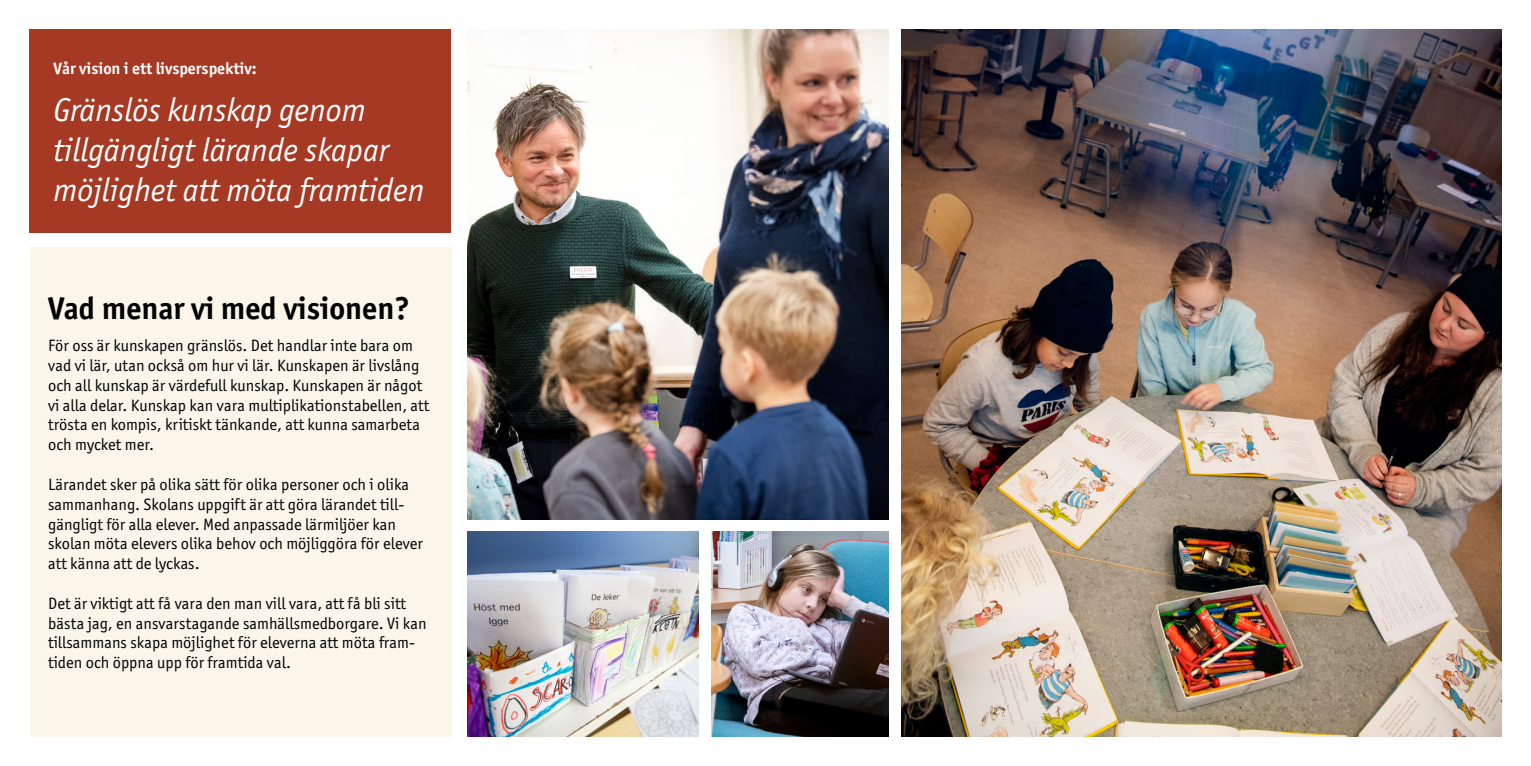
<style>
.page{position:relative;width:1531px;height:766px;background:#fff}
.page>*{position:absolute;margin:0;border:0;box-sizing:border-box;transform-origin:0 0}
.t1{font:italic 33.15px/39.8px "Officina Sans ITC Std";color:#fff}
.t2{font:700 31.5px "Officina Sans ITC Std";color:#000}
.t3{font:16.5px/19.8px "Officina Sans ITC Std";color:#000}
.t4{font:700 16.5px "Officina Sans ITC Std";color:#fff}
</style>
<div class="page">
<div style="left:30px;top:247px;width:421px;height:489px;background:#fbf5ea"></div>
<div style="left:30px;top:30px;width:421px;height:203px;background:#a53923"></div>
<img style="left:467px;top:30px;width:422px;height:489px">
<img style="left:467px;top:531px;width:231px;height:205px">
<img style="left:711px;top:531px;width:178px;height:205px">
<img style="left:901px;top:30px;width:600px;height:706px">
<p class="t4" style="left:54px;top:58px;width:205px">Vår vision i ett livsperspektiv:</p>
<p class="t1" style="left:54px;top:90px;width:372px">Gränslös kunskap genom tillgängligt lärande skapar möjlighet att möta framtiden</p>
<p class="t2" style="left:48px;top:288px;width:363px">Vad menar vi med visionen?</p>
<p class="t3" style="left:48px;top:335px;width:382px">För oss är kunskapen gränslös. Det handlar inte bara om vad vi lär, utan också om hur vi lär. Kunskapen är livslång och all kunskap är värdefull kunskap. Kunskapen är något vi alla delar. Kunskap kan vara multiplikationstabellen, att trösta en kompis, kritiskt tänkande, att kunna samarbeta och mycket mer.</p>
<p class="t3" style="left:48px;top:474px;width:376px">Lärandet sker på olika sätt för olika personer och i olika sammanhang. Skolans uppgift är att göra lärandet till&shy;gängligt för alla elever. Med anpassade lärmiljöer kan skolan möta elevers olika behov och möjliggöra för elever att känna att de lyckas.</p>
<p class="t3" style="left:48px;top:593px;width:380px">Det är viktigt att få vara den man vill vara, att få bli sitt bästa jag, en ansvarstagande samhällsmedborgare. Vi kan tillsammans skapa möjlighet för eleverna att möta fram&shy;tiden och öppna upp för framtida val.</p>
</div>
